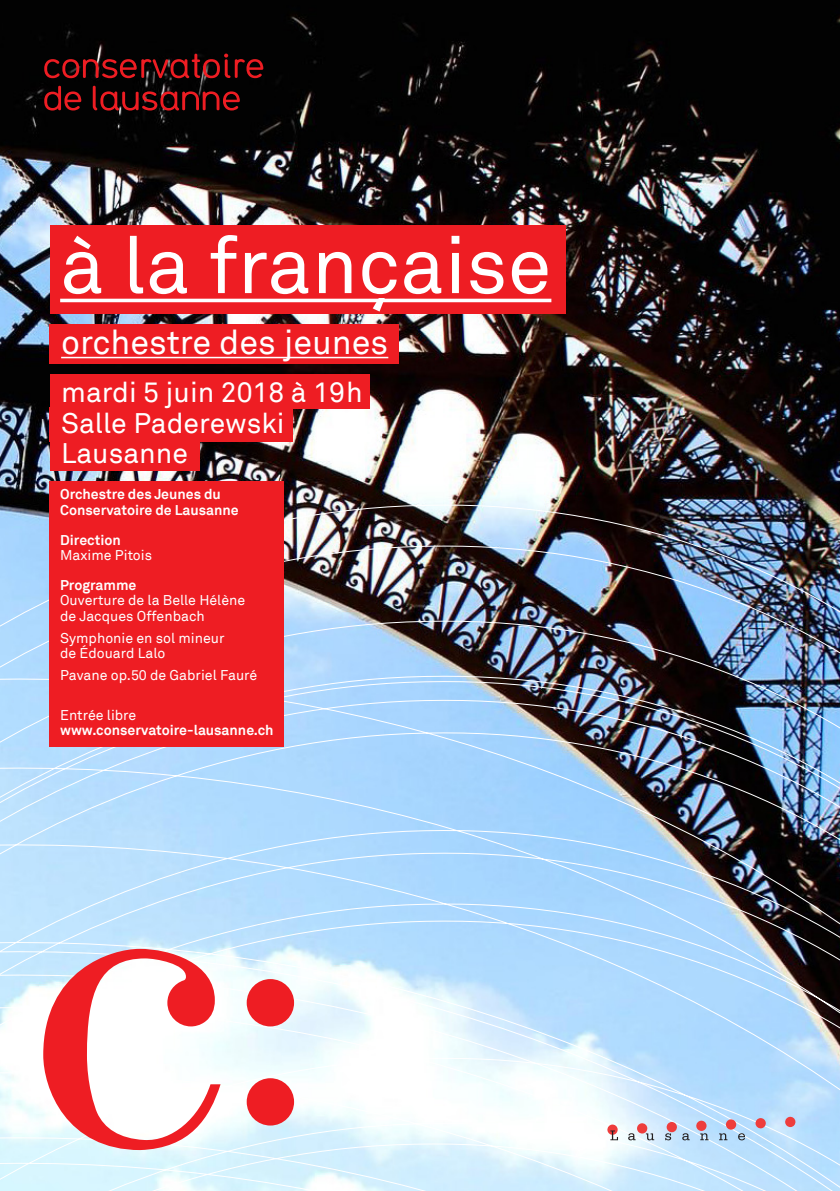
<style>
.page{position:relative;width:840px;height:1191px;background:#fff}
.page>*{position:absolute;margin:0;border:0;box-sizing:border-box;transform-origin:0 0}
.t1{font:79.2px "Akkurat";color:#fff}
.t2{font:34px "Akkurat";color:#fff}
.t3{font:28.2px "Akkurat";color:#fff}
.t4{font:14.2px/15.2px "Akkurat";color:#fff}
.t5{font:700 14.2px "Akkurat";color:#fff}
</style>
<div class="page">
<img style="left:0;top:0;width:839px;height:501px">
<img style="left:0;top:501px;width:839px;height:690px">
<div style="left:246px;top:979px;width:48px;height:47px;background:#ee1d23;border-radius:50%"></div>
<div style="left:246px;top:1078px;width:48px;height:47px;background:#ee1d23;border-radius:50%"></div>
<svg style="left:43px;top:949px;width:177px;height:201px"></svg>
<svg style="left:44px;top:85px;width:37px;height:26px"></svg>
<svg style="left:93px;top:86px;width:147px;height:25px;background:#470b0d"></svg>
<svg style="left:44px;top:54px;width:219px;height:24px;background:#470c0e"></svg>
<div style="left:50px;top:225px;width:515px;height:89px;background:#ee1d23"></div>
<hr style="left:60px;top:299px;width:491px;height:3px;background:#fff">
<div style="left:50px;top:374px;width:319px;height:34px;background:#ee1d23"></div>
<div style="left:50px;top:407px;width:243px;height:34px;background:#ee1d23"></div>
<div style="left:50px;top:437px;width:149px;height:34px;background:#ee1d23"></div>
<div style="left:50px;top:481px;width:233px;height:266px;background:#ee1d23"></div>
<svg style="left:627px;top:1133px;width:8px;height:7px"></svg>
<svg style="left:645px;top:1133px;width:9px;height:7px"></svg>
<svg style="left:665px;top:1133px;width:5px;height:7px"></svg>
<svg style="left:682px;top:1133px;width:7px;height:7px"></svg>
<svg style="left:699px;top:1133px;width:9px;height:7px"></svg>
<svg style="left:718px;top:1133px;width:9px;height:7px"></svg>
<svg style="left:737px;top:1133px;width:7px;height:7px"></svg>
<div style="left:607px;top:1124px;width:10px;height:11px;background:#ee3d3c;border-radius:50%"></div>
<div style="left:636px;top:1123px;width:11px;height:10px;background:#ee3d3c;border-radius:50%"></div>
<div style="left:666px;top:1121px;width:10px;height:11px;background:#ee3d3c;border-radius:50%"></div>
<svg style="left:695px;top:1120px;width:11px;height:11px"></svg>
<div style="left:725px;top:1119px;width:11px;height:10px;background:#ee3d3c;border-radius:50%"></div>
<svg style="left:754px;top:1117px;width:11px;height:11px"></svg>
<svg style="left:784px;top:1116px;width:11px;height:11px"></svg>
<svg style="left:610px;top:1130px;width:7px;height:10px"></svg>
<div style="left:50px;top:324px;width:349px;height:39px;background:#ee1d23"></div>
<hr style="left:61px;top:357px;width:327px;height:1px;background:#fff">
<p class="t1" style="left:60px;top:219px;width:492px">à la française</p>
<p class="t2" style="left:61px;top:322px;width:328px">orchestre des jeunes</p>
<p class="t3" style="left:61px;top:376px;width:303px">mardi 5 juin 2018 à 19h</p>
<p class="t3" style="left:61px;top:406px;width:225px">Salle Paderewski</p>
<p class="t3" style="left:61px;top:436px;width:128px">Lausanne</p>
<p class="t5" style="left:60px;top:485px;width:162px">Orchestre des Jeunes du</p>
<p class="t5" style="left:60px;top:500px;width:180px">Conservatoire de Lausanne</p>
<p class="t5" style="left:60px;top:531px;width:62px">Direction</p>
<p class="t4" style="left:60px;top:548px;width:93px">Maxime Pitois</p>
<p class="t5" style="left:60px;top:576px;width:78px">Programme</p>
<p class="t4" style="left:60px;top:593px;width:186px">Ouverture de la Belle Hélène de Jacques Offenbach</p>
<p class="t4" style="left:60px;top:630px;width:166px">Symphonie en sol mineur de Édouard Lalo</p>
<p class="t4" style="left:60px;top:667px;width:199px">Pavane op.50 de Gabriel Fauré</p>
<p class="t4" style="left:60px;top:708px;width:78px">Entrée libre</p>
<p class="t5" style="left:60px;top:721px;width:215px">www.conservatoire-lausanne.ch</p>
</div>
